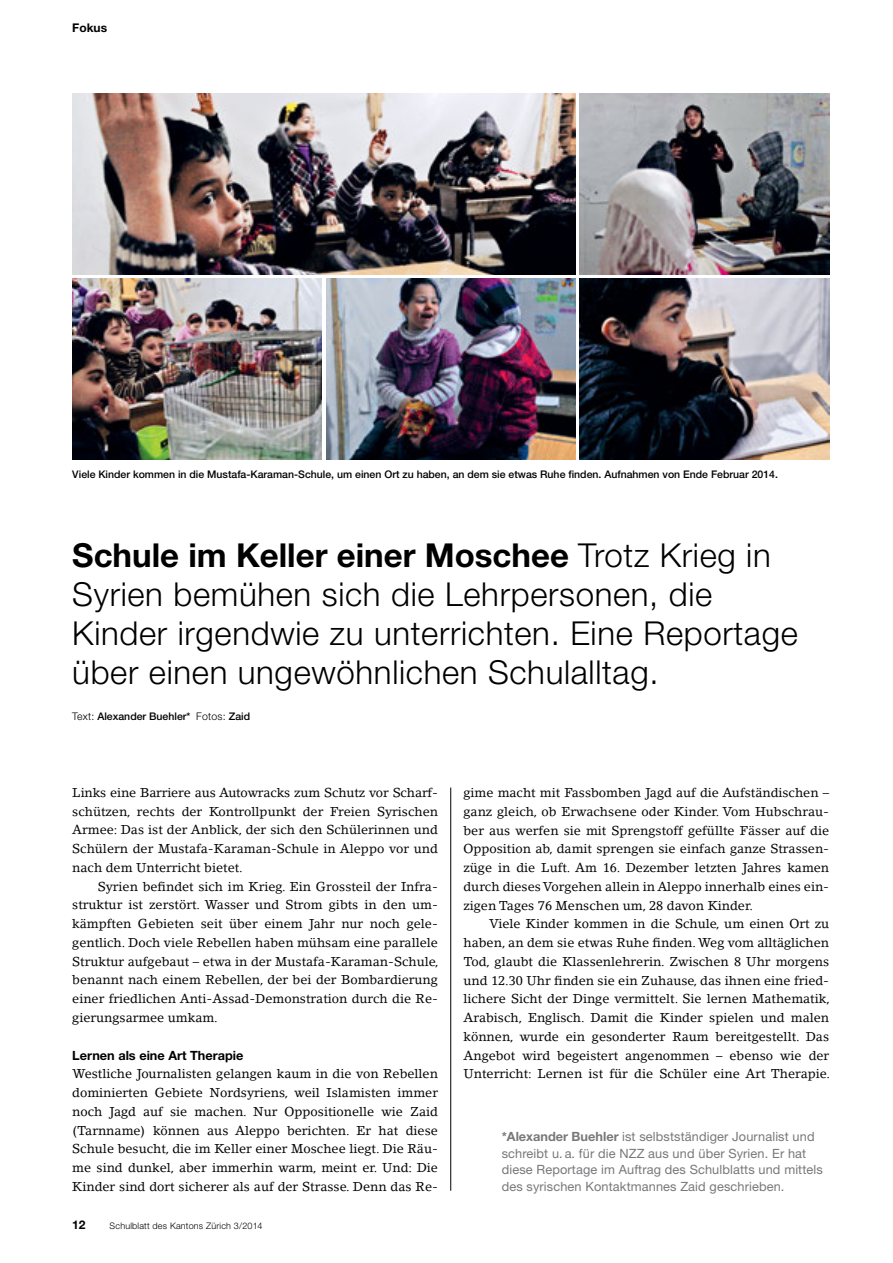
<style>
.page{position:relative;width:893px;height:1263px;background:#fff}
.page>*{position:absolute;margin:0;border:0;box-sizing:border-box;transform-origin:0 0}
.t1{font:300 33px/39px "Helvetica Neue LT Std";letter-spacing:.02em;color:#000}
.t2{font:12.75px/18.8px "Lino Letter LT";color:#000}
.t3{font:12.75px/16.5px "Helvetica Neue LT Std";letter-spacing:.01em;color:#77787b}
.t4{font:700 12px "Helvetica Neue LT Std";color:#000}
.t5{font:500 10.5px "Helvetica Neue LT Std";color:#000}
.t6{font:300 9px "Helvetica Neue LT Std";letter-spacing:.02em;color:#000}
.s1{font-weight:700}
.s2{font-weight:300}
.s3{font-family:"Helvetica Neue LT Std";font-weight:700}
</style>
<div class="page">
<img style="left:72px;top:94px;width:503px;height:180px">
<hr style="left:450px;top:787px;width:1px;height:404px;background:#000">
<img style="left:72px;top:279px;width:250px;height:180px">
<img style="left:326px;top:279px;width:249px;height:180px">
<img style="left:580px;top:279px;width:249px;height:180px">
<img style="left:580px;top:94px;width:249px;height:180px">
<p class="t4" style="left:72px;top:20px;width:36px">Fokus</p>
<p class="t5" style="left:72px;top:468px;width:707px">Viele Kinder kommen in die Mustafa-Karaman-Schule, um einen Ort zu haben, an dem sie etwas Ruhe finden. Aufnahmen von Ende Februar 2014.</p>
<p class="t1" style="left:72px;top:535px;width:727px"><span class="s1">Schule im Keller einer Moschee</span> Trotz Krieg in Syrien bemühen sich die Lehrpersonen, die Kinder irgendwie zu unterrichten. Eine Reportage über einen ungewöhnlichen Schulalltag.</p>
<p class="t5" style="left:72px;top:710px;width:179px"><span class="s2">Text:</span> Alexander Buehler* <span class="s2">Fotos:</span> Zaid</p>
<p class="t2" style="left:72px;top:783px;width:367px">Links eine Barriere aus Autowracks zum Schutz vor Scharf-</p>
<p class="t2" style="left:72px;top:802px;width:367px">schützen, rechts der Kontrollpunkt der Freien Syrischen</p>
<p class="t2" style="left:72px;top:820px;width:367px">Armee: Das ist der Anblick, der sich den Schülerinnen und</p>
<p class="t2" style="left:72px;top:839px;width:367px">Schülern der Mustafa- Karaman- Schule in Aleppo vor und</p>
<p class="t2" style="left:72px;top:858px;width:172px">nach dem Unterricht bietet.</p>
<p class="t2" style="left:98px;top:877px;width:342px">Syrien befindet sich im Krieg. Ein Grossteil der Infra-</p>
<p class="t2" style="left:72px;top:895px;width:367px">struktur ist zerstört. Wasser und Strom gibts in den um-</p>
<p class="t2" style="left:72px;top:914px;width:367px">kämpften Gebieten seit über einem Jahr nur noch gele-</p>
<p class="t2" style="left:72px;top:933px;width:367px">gentlich. Doch viele Rebellen haben mühsam eine parallele</p>
<p class="t2" style="left:72px;top:952px;width:368px">Struktur aufgebaut – etwa in der Mustafa- Karaman- Schule,</p>
<p class="t2" style="left:72px;top:970px;width:367px">benannt nach einem Rebellen, der bei der Bombardierung</p>
<p class="t2" style="left:72px;top:989px;width:367px">einer friedlichen Anti-Assad- Demonstration durch die Re-</p>
<p class="t2" style="left:72px;top:1008px;width:147px">gierungsarmee umkam.</p>
<p class="t2" style="left:72px;top:1045px;width:367px"><span class="s3">Lernen als eine Art Therapie<br></span>Westliche Journalisten gelangen kaum in die von Rebellen dominierten Gebiete Nordsyriens, weil Islamisten immer noch Jagd auf sie machen. Nur Oppositionelle wie Zaid (Tarnname) können aus Aleppo berichten. Er hat diese Schule besucht, die im Keller einer Moschee liegt. Die Räu&shy;me sind dunkel, aber immerhin warm, meint er. Und: Die Kinder sind dort sicherer als auf der Strasse. Denn das Re-</p>
<p class="t4" style="left:72px;top:1217px;width:15px">12</p>
<p class="t6" style="left:110px;top:1220px;width:154px">Schulblatt des Kantons Zürich 3/2014</p>
<p class="t2" style="left:463px;top:783px;width:367px">gime macht mit Fassbomben Jagd auf die Aufständischen –</p>
<p class="t2" style="left:463px;top:802px;width:367px">ganz gleich, ob Erwachsene oder Kinder. Vom Hubschrau-</p>
<p class="t2" style="left:463px;top:821px;width:367px">ber aus werfen sie mit Sprengstoff gefüllte Fässer auf die</p>
<p class="t2" style="left:463px;top:839px;width:367px">Opposition ab, damit sprengen sie einfach ganze Strassen-</p>
<p class="t2" style="left:463px;top:858px;width:367px">züge in die Luft. Am 16. Dezember letzten Jahres kamen</p>
<p class="t2" style="left:463px;top:877px;width:367px">durch dieses Vorgehen allein in Aleppo innerhalb eines ein-</p>
<p class="t2" style="left:463px;top:896px;width:291px">zigen Tages 76 Menschen um, 28 davon Kinder.</p>
<p class="t2" style="left:489px;top:914px;width:342px">Viele Kinder kommen in die Schule, um einen Ort zu</p>
<p class="t2" style="left:463px;top:933px;width:367px">haben, an dem sie etwas Ruhe finden. Weg vom alltäglichen</p>
<p class="t2" style="left:463px;top:952px;width:367px">Tod, glaubt die Klassenlehrerin. Zwischen 8 Uhr morgens</p>
<p class="t2" style="left:463px;top:971px;width:367px">und 12.30 Uhr finden sie ein Zuhause, das ihnen eine fried-</p>
<p class="t2" style="left:463px;top:989px;width:368px">lichere Sicht der Dinge vermittelt. Sie lernen Mathematik,</p>
<p class="t2" style="left:463px;top:1008px;width:367px">Arabisch, Englisch. Damit die Kinder spielen und malen</p>
<p class="t2" style="left:463px;top:1027px;width:367px">können, wurde ein gesonderter Raum bereitgestellt. Das</p>
<p class="t2" style="left:463px;top:1046px;width:367px">Angebot wird begeistert angenommen – ebenso wie der</p>
<p class="t2" style="left:463px;top:1064px;width:368px">Unterricht: Lernen ist für die Schüler eine Art Therapie.</p>
<p class="t3" style="left:502px;top:1128px;width:323px"><span class="s1">*Alexander Buehler</span> ist selbstständiger Journalist und schreibt u. a. für die NZZ aus und über Syrien. Er hat diese Reportage im Auftrag des Schulblatts und mittels des syrischen Kontaktmannes Zaid geschrieben.</p>
</div>
